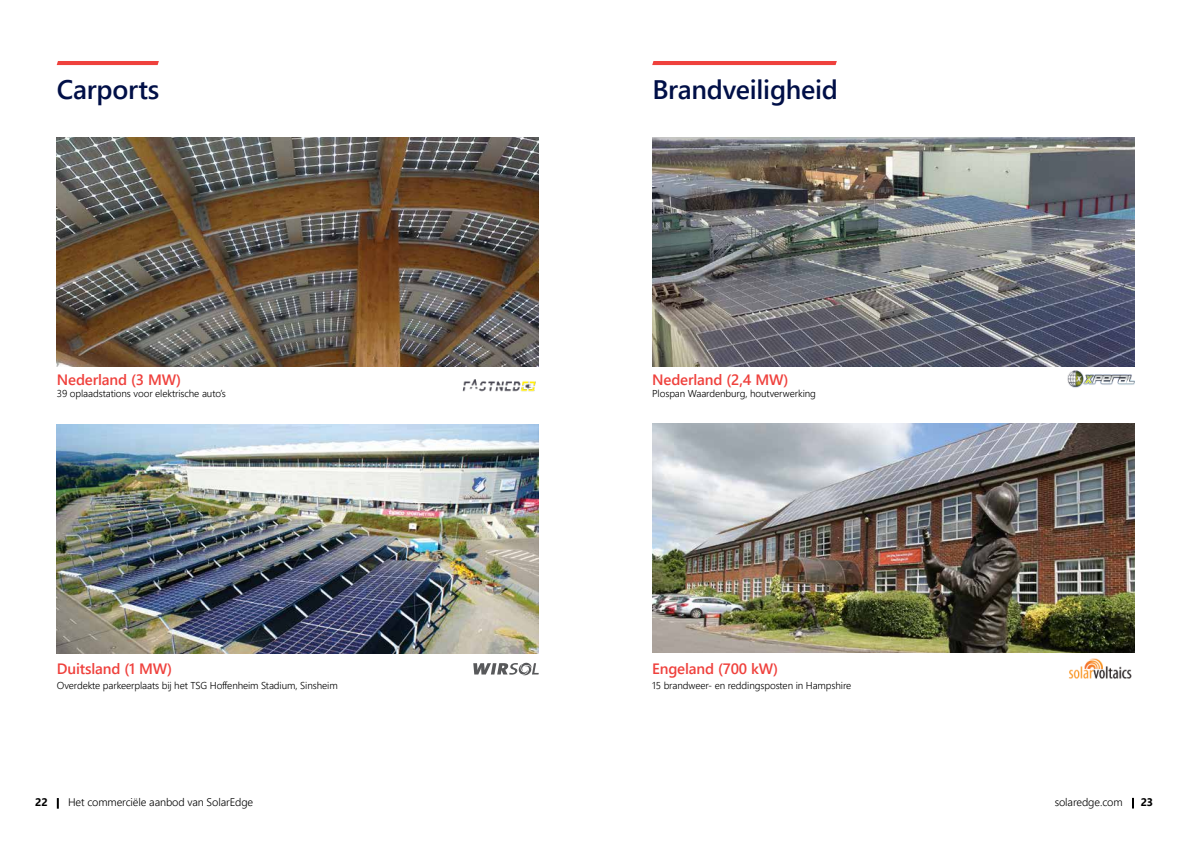
<style>
.page{position:relative;width:1191px;height:842px;background:#fff}
.page>*{position:absolute;margin:0;border:0;box-sizing:border-box;transform-origin:0 0}
.t1{font:600 26.8px "Segoe UI";letter-spacing:-.01em;color:#000f47}
.t2{font:600 15px "Segoe UI";letter-spacing:-.01em;color:#ef413d}
.t3{font:300 11px "Segoe UI";letter-spacing:-.01em;color:#000}
.t4{font:700 11px "Segoe UI";color:#000}
.t5{font:300 10px "Segoe UI";letter-spacing:-.01em;color:#000}
</style>
<div class="page">
<svg style="left:57px;top:798px;width:2px;height:11px"></svg>
<svg style="left:1132px;top:798px;width:2px;height:10px"></svg>
<svg style="left:57px;top:61px;width:102px;height:4px"></svg>
<svg style="left:652px;top:61px;width:185px;height:4px"></svg>
<img style="left:57px;top:138px;width:482px;height:229px">
<img style="left:462px;top:379px;width:74px;height:13px">
<img style="left:57px;top:424px;width:482px;height:229px">
<svg style="left:473px;top:662px;width:66px;height:14px"></svg>
<img style="left:652px;top:138px;width:482px;height:229px">
<img style="left:652px;top:424px;width:482px;height:229px">
<img style="left:1067px;top:370px;width:67px;height:18px">
<img style="left:1069px;top:659px;width:63px;height:20px">
<h1 class="t1" style="left:57px;top:68px;width:104px">Carports</h1>
<h1 class="t1" style="left:652px;top:68px;width:187px">Brandveiligheid</h1>
<h2 class="t2" style="left:57px;top:368px;width:126px">Nederland (3 MW)</h2>
<h2 class="t2" style="left:652px;top:368px;width:138px">Nederland (2,4 MW)</h2>
<p class="t5" style="left:57px;top:385px;width:170px">39 oplaadstations voor elektrische auto’s</p>
<p class="t5" style="left:652px;top:385px;width:165px">Plospan Waardenburg, houtverwerking</p>
<h2 class="t2" style="left:57px;top:656px;width:117px">Duitsland (1 MW)</h2>
<h2 class="t2" style="left:652px;top:656px;width:127px">Engeland (700 kW)</h2>
<p class="t5" style="left:57px;top:677px;width:282px">Overdekte parkeerplaats bij het TSG Hoffenheim Stadium, Sinsheim</p>
<p class="t5" style="left:652px;top:677px;width:201px">15 brandweer- en reddingsposten in Hampshire</p>
<p class="t4" style="left:35px;top:793px;width:14px">22</p>
<p class="t3" style="left:68px;top:793px;width:187px">Het commerciële aanbod van SolarEdge</p>
<p class="t3" style="left:1054px;top:793px;width:69px">solaredge.com</p>
<p class="t4" style="left:1140px;top:793px;width:14px">23</p>
</div>
